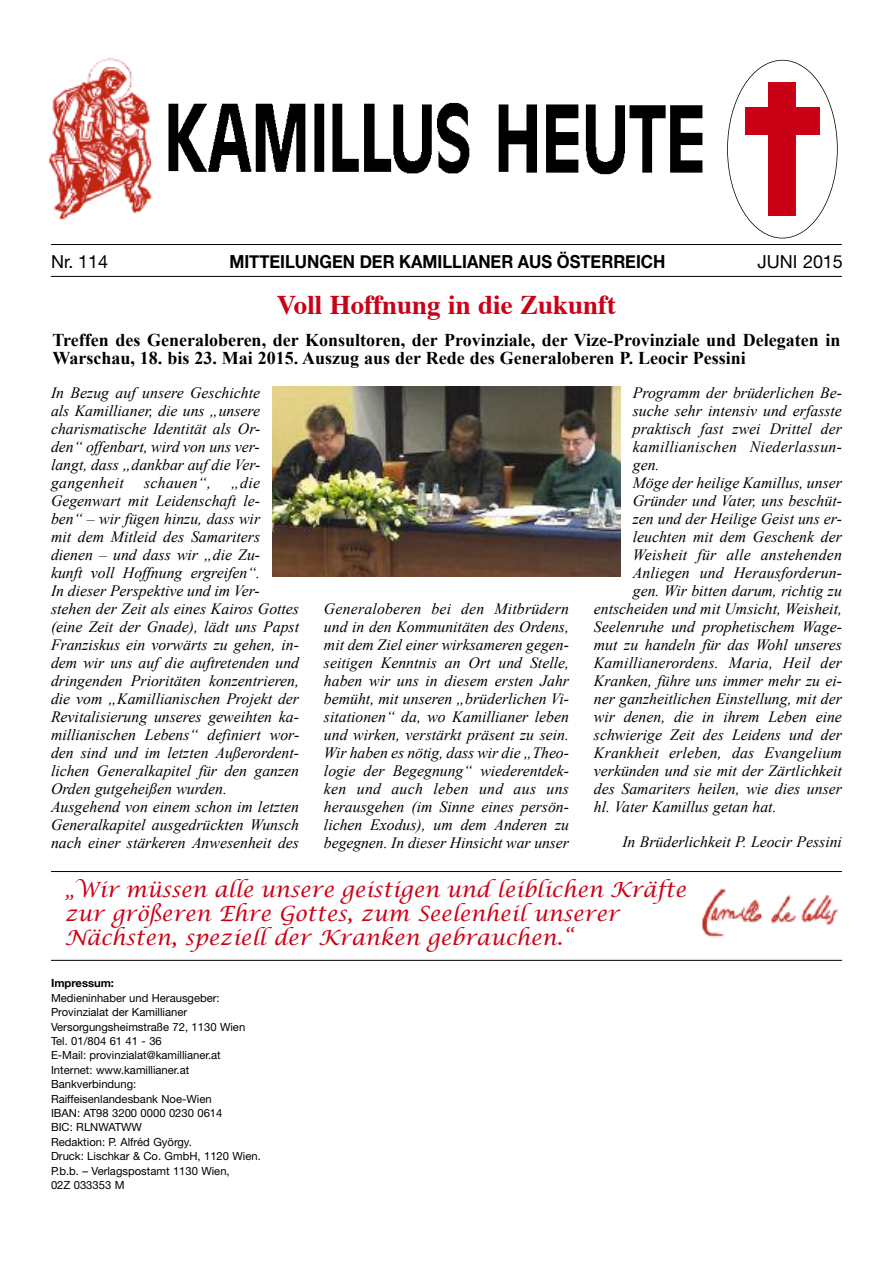
<style>
.page{position:relative;width:893px;height:1263px;background:#fff}
.page>*{position:absolute;margin:0;border:0;box-sizing:border-box;transform-origin:0 0}
.t1{font:700 27px "Times";color:#ca0016}
.t2{font:italic 21px/24px "Lucida Calligraphy";color:#ca0016}
.t3{font:700 18px/18px "Times New Roman";color:#000}
.t4{font:700 18px "Helvetica Neue";color:#000;scale:.92 1}
.t5{font:18px "Helvetica Neue";color:#000}
.t6{font:italic 15.75px/18px "Times New Roman";color:#000;text-align:justify}
.t7{font:italic 15.75px "Times New Roman";letter-spacing:.02em;color:#000}
.t8{font:11.25px/14.4px "Helvetica Neue";color:#000}
.t9{font:700 11.25px "Helvetica Neue";color:#000}
</style>
<div class="page">
<img style="left:168px;top:102px;width:535px;height:73px">
<img style="left:48px;top:58px;width:105px;height:162px">
<div style="left:769px;top:82px;width:27px;height:133px;background:#ca0016"></div>
<div style="left:745px;top:107px;width:75px;height:28px;background:#ca0016"></div>
<hr style="left:51px;top:244px;width:791px;height:1px;background:#000">
<hr style="left:51px;top:276px;width:791px;height:1px;background:#000">
<hr style="left:51px;top:960px;width:791px;height:1px;background:#000">
<img style="left:702px;top:888px;width:137px;height:50px">
<hr style="left:51px;top:871px;width:791px;height:1px;background:#000">
<img style="left:272px;top:387px;width:349px;height:189px">
<p class="t5" style="left:51px;top:255px;width:59px">Nr. 114</p>
<p class="t4" style="left:229px;top:251px;width:475px">MITTEILUNGEN DER KAMILLIANER AUS ÖSTERREICH</p>
<p class="t5" style="left:757px;top:255px;width:87px">JUNI 2015</p>
<h1 class="t1" style="left:277px;top:294px;width:341px">Voll Hoffnung in die Zukunft</h1>
<p class="t3" style="left:53px;top:331px;width:789px">Treffen des Generaloberen, der Konsultoren, der Provinziale, der Vize-Provinziale und Delegaten in<br>Warschau, 18. bis 23. Mai 2015. Auszug aus der Rede des Generaloberen P. Leocir Pessini</p>
<p class="t6" style="left:51px;top:384px;width:211px">In Bezug auf unsere Geschichte als Kamillianer, die uns „unsere charismatische Identität als Or&shy;den“ offenbart, wird von uns ver&shy;langt, dass „dankbar auf die Ver&shy;gangenheit</p>
<p class="t6" style="left:51px;top:474px;width:250px;text-align:left;text-indent:180px">„die Gegenwart mit Leidenschaft le-<br>ben“ – wir fügen hinzu, dass wir<br>mit dem Mitleid des Samariters dienen – und dass wir „die Zu-<br>kunft voll Hoffnung ergreifen“.<br>In dieser Perspektive und im Ver&shy;stehen der Zeit als eines Kairos Gottes (eine Zeit der Gnade), lädt uns Papst Franziskus ein vorwärts zu gehen, in&shy;dem wir uns auf die auftretenden und dringenden Prioritäten konzentrieren, die vom „Kamillianischen Projekt der Revitalisierung unseres geweihten ka&shy;millianischen Lebens“ definiert wor&shy;den sind und im letzten Außerordent&shy;lichen Generalkapitel für den ganzen Orden gutgeheißen wurden.<br>Ausgehend von einem schon im letzten Generalkapitel ausgedrückten Wunsch nach einer stärkeren Anwesenheit des</p>
<p class="t7" style="left:144px;top:474px;width:68px">schauen“,</p>
<p class="t6" style="left:324px;top:600px;width:247px">Generaloberen bei den Mitbrüdern und in den Kommunitäten des Ordens, mit dem Ziel einer wirksameren gegen&shy;seitigen Kenntnis an Ort und Stelle, haben wir uns in diesem ersten Jahr bemüht, mit unseren „brüderlichen Vi&shy;sitationen“ da, wo Kamillianer leben und wirken, verstärkt präsent zu sein.<br>Wir haben es nötig, dass wir die „Theo&shy;logie der Begegnung“ wiederentdek&shy;ken und auch leben und aus uns herausgehen (im Sinne eines persön&shy;lichen Exodus), um dem Anderen zu begegnen. In dieser Hinsicht war unser</p>
<p class="t6" style="left:633px;top:384px;width:211px">Programm der brüderlichen Be-</p>
<p class="t6" style="left:633px;top:402px;width:211px">suche sehr intensiv und erfasste</p>
<p class="t6" style="left:633px;top:420px;width:211px">praktisch fast zwei Drittel der</p>
<p class="t7" style="left:633px;top:438px;width:211px">kamillianischen Niederlassun-</p>
<p class="t6" style="left:633px;top:456px;width:28px">gen.</p>
<p class="t6" style="left:633px;top:474px;width:211px">Möge der heilige Kamillus, unser</p>
<p class="t6" style="left:633px;top:492px;width:211px">Gründer und Vater, uns beschüt-</p>
<p class="t6" style="left:633px;top:510px;width:211px">zen und der Heilige Geist uns er-</p>
<p class="t6" style="left:633px;top:528px;width:211px">leuchten mit dem Geschenk der</p>
<p class="t6" style="left:633px;top:546px;width:211px">Weisheit für alle anstehenden</p>
<p class="t6" style="left:633px;top:564px;width:211px">Anliegen und Herausforderun-</p>
<p class="t6" style="left:633px;top:582px;width:211px">gen. Wir bitten darum, richtig zu</p>
<p class="t6" style="left:594px;top:600px;width:250px">entscheiden und mit Umsicht, Weisheit,</p>
<p class="t6" style="left:594px;top:618px;width:250px">Seelenruhe und prophetischem Wage-</p>
<p class="t6" style="left:594px;top:636px;width:250px">mut zu handeln für das Wohl unseres</p>
<p class="t6" style="left:594px;top:654px;width:250px">Kamillianerordens. Maria, Heil der</p>
<p class="t6" style="left:594px;top:672px;width:250px">Kranken, führe uns immer mehr zu ei-</p>
<p class="t6" style="left:594px;top:690px;width:250px">ner ganzheitlichen Einstellung, mit der</p>
<p class="t6" style="left:594px;top:708px;width:250px">wir denen, die in ihrem Leben eine</p>
<p class="t6" style="left:594px;top:726px;width:250px">schwierige Zeit des Leidens und der</p>
<p class="t6" style="left:594px;top:744px;width:250px">Krankheit erleben, das Evangelium</p>
<p class="t6" style="left:594px;top:762px;width:250px">verkünden und sie mit der Zärtlichkeit</p>
<p class="t6" style="left:594px;top:780px;width:250px">des Samariters heilen, wie dies unser</p>
<p class="t6" style="left:594px;top:798px;width:184px">hl. Vater Kamillus getan hat.</p>
<p class="t6" style="left:622px;top:833px;width:221px">In Brüderlichkeit P. Leocir Pessini</p>
<h2 class="t2" style="left:65px;top:877px;width:623px">„Wir müssen alle unsere geistigen und leiblichen Kräfte zur größeren Ehre Gottes, zum Seelenheil unserer<br>Nächsten, speziell der Kranken gebrauchen.“</h2>
<p class="t9" style="left:51px;top:976px;width:65px">IMPRESSUM:</p>
<p class="t8" style="left:51px;top:992px;width:211px">Medieninhaber und Herausgeber:<br>Provinzialat der Kamillianer<br>Versorgungsheimstraße 72, 1130 Wien<br>Tel. 01/804 61 41 - 36<br>E-Mail: provinzialat@kamillianer.at<br>Internet: www.kamillianer.at<br>Bankverbindung:<br>Raiffeisenlandesbank Noe-Wien<br>IBAN: AT98 3200 0000 0230 0614<br>BIC: RLNWATWW<br>Redaktion: P. Alfréd György.<br>Druck: Lischkar &amp; Co. GmbH, 1120 Wien.<br>P.b.b. – Verlagspostamt 1130 Wien,<br>02Z 033353 M</p>
</div>
